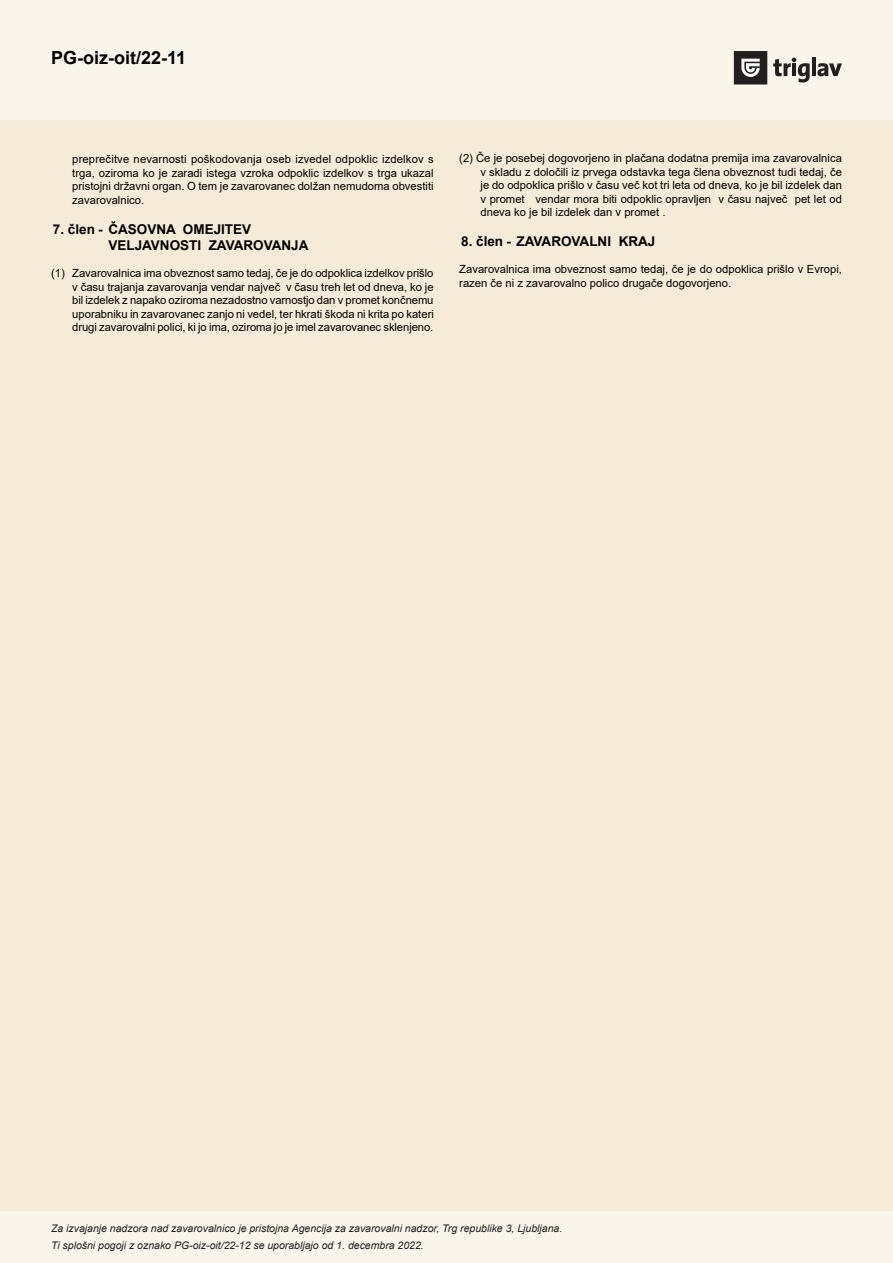
<style>
.page{position:relative;width:893px;height:1263px;background:#f5ebd8}
.page>*{position:absolute;margin:0;border:0;box-sizing:border-box;transform-origin:0 0}
.t1{font:700 18px "Arial";color:#000}
.t2{font:700 13.5px/16.2px "Arial";color:#000}
.t3{font:11.25px/13.5px "Arial";color:#000;text-align:justify}
.t4{font:italic 10.5px/16.5px "Arial";color:#231f20}
</style>
<div class="page">
<div style="left:0;top:0;width:893px;height:119px;background:#f9f5eb"></div>
<svg style="left:734px;top:51px;width:108px;height:34px"></svg>
<div style="left:0;top:1212px;width:893px;height:51px;background:#f9f5eb"></div>
<h1 class="t1" style="left:51px;top:45px;width:137px">PG-oiz-oit/22-11</h1>
<p class="t3" style="left:72px;top:153px;width:363px">preprečitve nevarnosti poškodovanja oseb izvedel odpoklic izdelkov s trga, oziroma ko je zaradi istega vzroka odpoklic izdelkov s trga ukazal pristojni državni organ. O tem je zavarovanec dolžan nemudoma obvestiti zavarovalnico.</p>
<p class="t2" style="left:108px;top:221px;width:202px;text-indent:-55px">7. člen - ČASOVNA OMEJITEV<br>VELJAVNOSTI ZAVAROVANJA</p>
<p class="t3" style="left:72px;top:266px;width:363px;text-indent:-21px">(1) Zavarovalnica ima obveznost samo tedaj, če je do odpoklica izdelkov prišlo v času trajanja zavarovanja vendar največ v času treh let od dneva, ko je bil izdelek z napako oziroma nezadostno varnostjo dan v promet končnemu uporabniku in zavarovanec zanjo ni vedel, ter hkrati škoda ni krita po kateri drugi zavarovalni polici, ki jo ima, oziroma jo je imel zavarovanec sklenjeno.</p>
<p class="t3" style="left:480px;top:152px;width:363px;text-indent:-21px">(2) Če je posebej dogovorjeno in plačana dodatna premija ima zavarovalnica v skladu z določili iz prvega odstavka tega člena obveznost tudi tedaj, če je do odpoklica prišlo v času več kot tri leta od dneva, ko je bil izdelek dan v promet vendar mora biti odpoklic opravljen v času največ pet let od dneva ko je bil izdelek dan v promet .</p>
<p class="t2" style="left:461px;top:233px;width:196px">8. člen - ZAVAROVALNI KRAJ</p>
<p class="t3" style="left:459px;top:262px;width:384px">Zavarovalnica ima obveznost samo tedaj, če je do odpoklica prišlo v Evropi, razen če ni z zavarovalno polico drugače dogovorjeno.</p>
<p class="t4" style="left:51px;top:1220px;width:513px">Za izvajanje nadzora nad zavarovalnico je pristojna Agencija za zavarovalni nadzor, Trg republike 3, Ljubljana.<br>Ti splošni pogoji z oznako PG-oiz-oit/22-12 se uporabljajo od 1. decembra 2022.</p>
</div>
